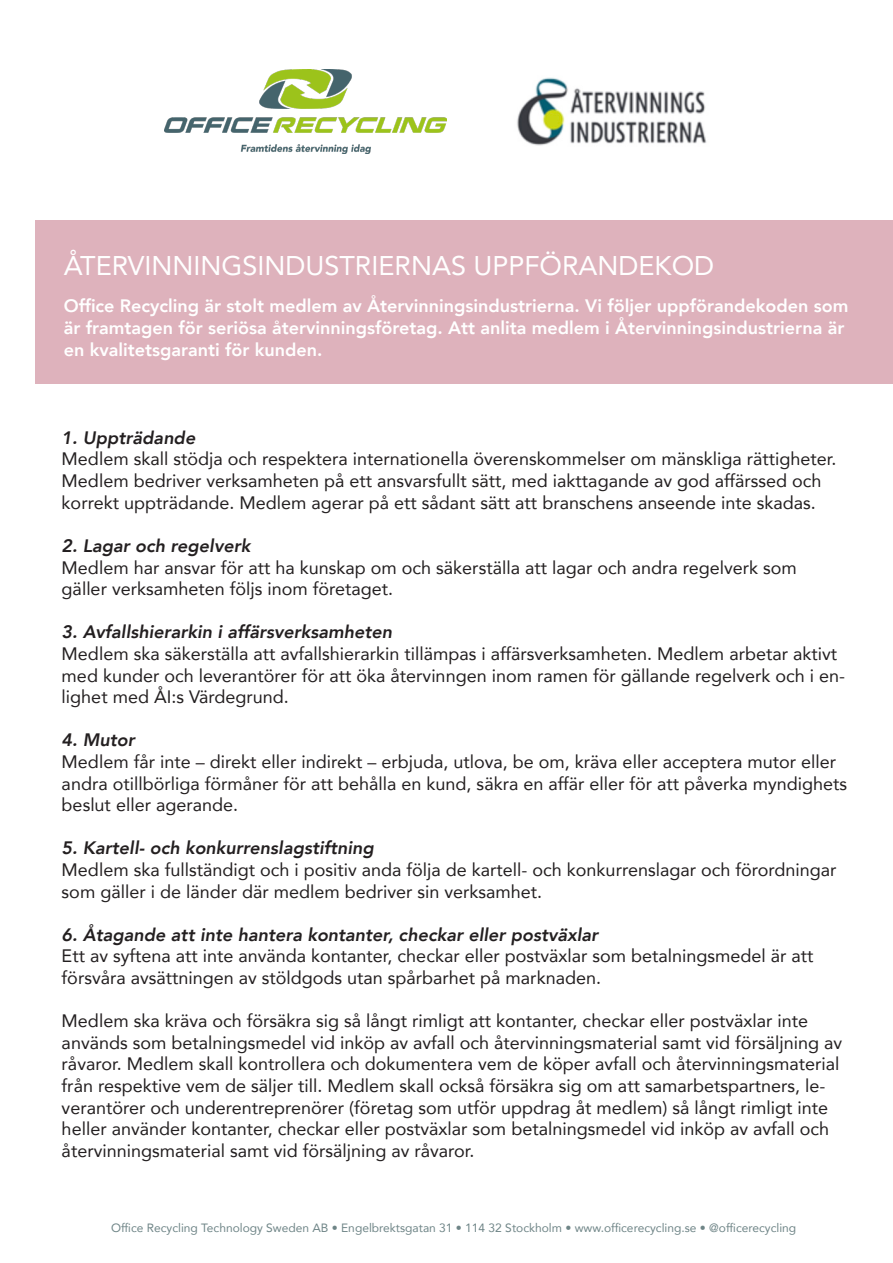
<style>
.page{position:relative;width:893px;height:1263px;background:#fff}
.page>*{position:absolute;margin:0;border:0;box-sizing:border-box;transform-origin:0 0}
.t1{font:27px "Avenir";color:#fff}
.t2{font:18px/21.6px "Avenir";color:#231f20}
.t3{font:800 18px/21.6px "Avenir";color:#fff}
.t4{font:italic 800 18px "Avenir";color:#231f20}
.t5{font:12px "Avenir";color:#6f8587}
</style>
<div class="page">
<div style="left:35px;top:220px;width:858px;height:164px;background:#deb2bc"></div>
<img style="left:164px;top:69px;width:282px;height:84px">
<img style="left:517px;top:77px;width:190px;height:69px">
<p class="t1" style="left:64px;top:244px;width:652px">ÅTERVINNINGSINDUSTRIERNAS UPPFÖRANDEKOD</p>
<p class="t3" style="left:64px;top:295px;width:786px">Office Recycling är stolt medlem av Återvinningsindustrierna. Vi följer uppförandekoden som är framtagen för seriösa återvinningsföretag. Att anlita medlem i Återvinningsindustrierna är en kvalitetsgaranti för kunden.</p>
<p class="t4" style="left:62px;top:427px;width:135px">1. Uppträdande</p>
<p class="t2" style="left:62px;top:448px;width:776px">Medlem skall stödja och respektera internationella överenskommelser om mänskliga rättigheter.<br>Medlem bedriver verksamheten på ett ansvarsfullt sätt, med iakttagande av god affärssed och korrekt uppträdande. Medlem agerar på ett sådant sätt att branschens anseende inte skadas.</p>
<p class="t4" style="left:62px;top:535px;width:190px">2. Lagar och regelverk</p>
<p class="t2" style="left:62px;top:556px;width:737px">Medlem har ansvar för att ha kunskap om och säkerställa att lagar och andra regelverk som</p>
<p class="t2" style="left:62px;top:577px;width:333px">gäller verksamheten följs inom företaget.</p>
<p class="t4" style="left:62px;top:621px;width:332px">3. Avfallshierarkin i affärsverksamheten</p>
<p class="t2" style="left:62px;top:642px;width:785px">Medlem ska säkerställa att avfallshierarkin tillämpas i affärsverksamheten. Medlem arbetar aktivt med kunder och leverantörer för att öka återvinngen inom ramen för gällande regelverk och i en&shy;lighet med ÅI:s Värdegrund.</p>
<p class="t4" style="left:62px;top:729px;width:75px">4. Mutor</p>
<p class="t2" style="left:62px;top:750px;width:787px">Medlem får inte – direkt eller indirekt – erbjuda, utlova, be om, kräva eller acceptera mutor eller andra otillbörliga förmåner för att behålla en kund, säkra en affär eller för att påverka myndighets beslut eller agerande.</p>
<p class="t4" style="left:62px;top:837px;width:314px">5. Kartell- och konkurrenslagstiftning</p>
<p class="t2" style="left:62px;top:858px;width:776px">Medlem ska fullständigt och i positiv anda följa de kartell- och konkurrenslagar och förordningar som gäller i de länder där medlem bedriver sin verksamhet.</p>
<p class="t4" style="left:62px;top:924px;width:538px">6. Åtagande att inte hantera kontanter, checkar eller postväxlar</p>
<p class="t2" style="left:62px;top:945px;width:753px">Ett av syftena att inte använda kontanter, checkar eller postväxlar som betalningsmedel är att</p>
<p class="t2" style="left:62px;top:966px;width:541px">försvåra avsättningen av stöldgods utan spårbarhet på marknaden.</p>
<p class="t2" style="left:62px;top:1009px;width:748px">Medlem ska kräva och försäkra sig så långt rimligt att kontanter, checkar eller postväxlar inte</p>
<p class="t2" style="left:62px;top:1031px;width:782px">används som betalningsmedel vid inköp av avfall och återvinningsmaterial samt vid försäljning av råvaror. Medlem skall kontrollera och dokumentera vem de köper avfall och återvinningsmaterial från respektive vem de säljer till. Medlem skall också försäkra sig om att samarbetspartners, le&shy;verantörer och underentreprenörer (företag som utför uppdrag åt medlem) så långt rimligt inte heller använder kontanter, checkar eller postväxlar som betalningsmedel vid inköp av avfall och återvinningsmaterial samt vid försäljning av råvaror.</p>
<p class="t5" style="left:111px;top:1219px;width:687px">Office Recycling Technology Sweden AB • Engelbrektsgatan 31 • 114 32 Stockholm • www.officerecycling.se • @officerecycling</p>
</div>
